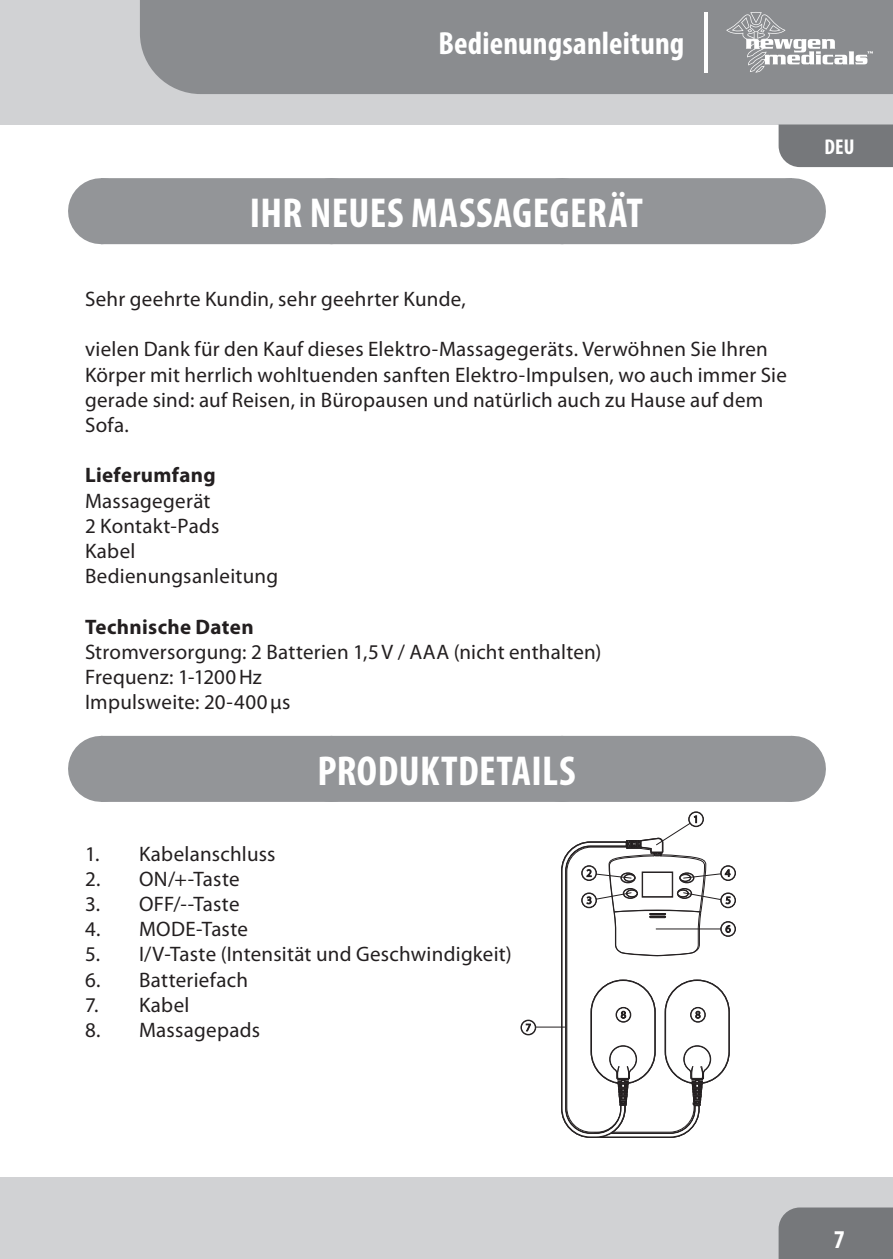
<style>
.page{position:relative;width:893px;height:1259px;background:#fff}
.page>*{position:absolute;margin:0;border:0;box-sizing:border-box;transform-origin:0 0}
.t1{font:700 condensed 42px "Myriad Pro";letter-spacing:.01em;color:#fff}
.t2{font:700 condensed 32.1px "Myriad Pro";letter-spacing:.005em;color:#fff}
.t3{font:700 condensed 25.8px "Myriad Pro";color:#fff}
.t4{font:700 condensed 21.6px "Myriad Pro";color:#fff}
.t5{font:21px/25.2px "Myriad Pro";letter-spacing:.015em;color:#231f20}
.t6{font:700 21px "Myriad Pro";letter-spacing:.015em;color:#231f20}
</style>
<div class="page">
<div style="left:0;top:1177px;width:893px;height:82px;background:#d1d2d4"></div>
<div style="left:0;top:0;width:893px;height:124px;background:#d1d2d4"></div>
<div style="left:140px;top:0;width:753px;height:94px;background:#8a8c8f"></div>
<div style="left:779px;top:1207px;width:114px;height:52px;background:#76787b"></div>
<div style="left:779px;top:124px;width:114px;height:43px;background:#76787b"></div>
<svg style="left:726px;top:12px;width:147px;height:61px;background:#a0a2a4"></svg>
<hr style="left:704px;top:12px;width:3px;height:61px;background:#fff">
<div style="left:101px;top:178px;width:691px;height:66px;background:#939598"></div>
<svg style="left:337px;top:178px;width:340px;height:1px"></svg>
<hr style="left:792px;top:178px;width:1px;height:66px;background:#939598">
<div style="left:101px;top:736px;width:691px;height:66px;background:#939598"></div>
<hr style="left:792px;top:736px;width:1px;height:66px;background:#939598">
<div style="left:688px;top:811px;width:16px;height:16px;border:1px solid #231f20;border-radius:50%"></div>
<div style="left:689px;top:812px;width:14px;height:14px;border:1px solid #231f20;border-radius:50%"></div>
<div style="left:720px;top:865px;width:16px;height:16px;border:1px solid #231f20;border-radius:50%"></div>
<div style="left:721px;top:866px;width:14px;height:14px;border:1px solid #231f20;border-radius:50%"></div>
<div style="left:720px;top:892px;width:16px;height:16px;border:1px solid #231f20;border-radius:50%"></div>
<div style="left:721px;top:893px;width:14px;height:14px;border:1px solid #231f20;border-radius:50%"></div>
<div style="left:720px;top:921px;width:16px;height:15px;border:1px solid #231f20;border-radius:50%"></div>
<div style="left:721px;top:921px;width:14px;height:15px;border:1px solid #231f20;border-radius:50%"></div>
<div style="left:521px;top:1019px;width:15px;height:16px;border:1px solid #231f20;border-radius:50%"></div>
<div style="left:521px;top:1020px;width:15px;height:14px;border:1px solid #231f20;border-radius:50%"></div>
<svg style="left:525px;top:815px;width:206px;height:323px"></svg>
<h2 class="t2" style="left:439px;top:24px;width:247px">Bedienungsanleitung</h2>
<h1 class="t1" style="left:250px;top:187px;width:395px">IHR NEUES MASSAGEGERÄT</h1>
<p class="t5" style="left:85px;top:286px;width:382px">Sehr geehrte Kundin, sehr geehrter Kunde,</p>
<p class="t5" style="left:85px;top:336px;width:703px">vielen Dank für den Kauf dieses Elektro-Massagegeräts. Verwöhnen Sie Ihren Körper mit herrlich wohltuenden sanften Elektro-Impulsen, wo auch immer Sie gerade sind: auf Reisen, in Büropausen und natürlich auch zu Hause auf dem Sofa.</p>
<p class="t6" style="left:85px;top:461px;width:132px">Lieferumfang</p>
<p class="t5" style="left:85px;top:487px;width:195px">Massagegerät<br>2 Kontakt-Pads<br>Kabel<br>Bedienungsanleitung</p>
<p class="t6" style="left:85px;top:613px;width:170px">Technische Daten</p>
<p class="t5" style="left:85px;top:639px;width:518px">Stromversorgung: 2 Batterien 1,5V / AAA (nicht enthalten)<br>Frequenz: 1-1200Hz<br>Impulsweite: 20-400µs</p>
<h1 class="t1" style="left:317px;top:744px;width:260px">PRODUKTDETAILS</h1>
<p class="t5" style="left:85px;top:840px;width:192px">1. Kabelanschluss</p>
<p class="t5" style="left:85px;top:865px;width:156px">2. ON/+-Taste</p>
<p class="t5" style="left:85px;top:891px;width:156px">3. OFF/--Taste</p>
<p class="t5" style="left:85px;top:916px;width:164px">4. MODE-Taste</p>
<p class="t5" style="left:85px;top:941px;width:428px">5. I/V-Taste (Intensität und Geschwindigkeit)</p>
<p class="t5" style="left:85px;top:966px;width:164px">6. Batteriefach</p>
<p class="t5" style="left:85px;top:991px;width:106px">7. Kabel</p>
<p class="t5" style="left:85px;top:1017px;width:177px">8. Massagepads</p>
<p class="t4" style="left:824px;top:133px;width:32px">DEU</p>
<p class="t3" style="left:834px;top:1222px;width:12px">7</p>
</div>
